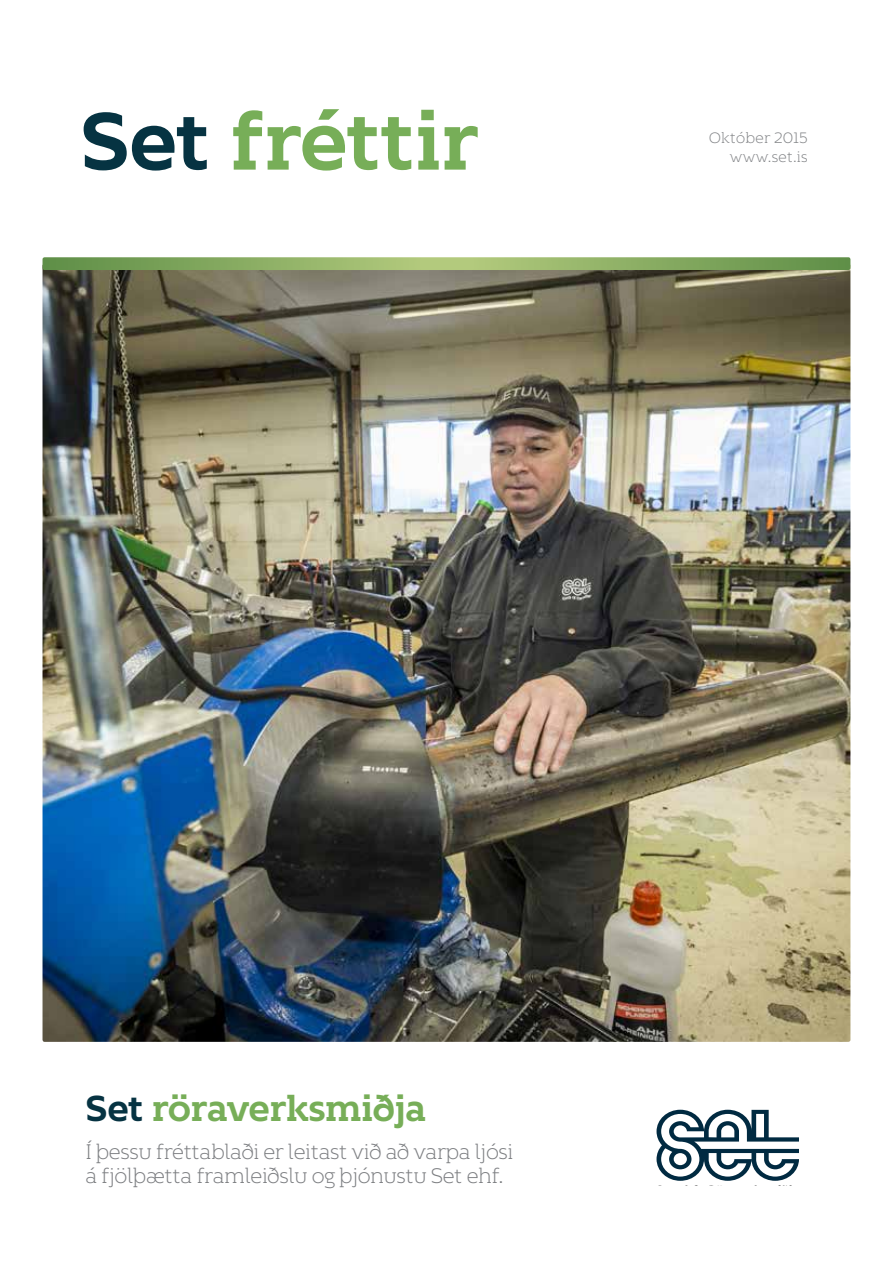
<style>
.page{position:relative;width:893px;height:1263px;background:#fff}
.page>*{position:absolute;margin:0;border:0;box-sizing:border-box;transform-origin:0 0}
.t1{font:700 81px "Kontrapunkt Bob";letter-spacing:-.02em;color:#77ae58}
.t2{font:700 36px "Kontrapunkt Bob";letter-spacing:-.02em;color:#77ae58}
.t3{font:300 21px/24px "Kontrapunkt Bob";letter-spacing:-.05em;color:#7c7e81}
.t4{font:300 15px/19.5px "Kontrapunkt Bob";letter-spacing:-.02em;color:#808285;text-align:right}
.s1{color:#063342}
</style>
<div class="page">
<svg style="left:656px;top:1110px;width:143px;height:71px"></svg>
<img style="left:43px;top:270px;width:807px;height:772px">
<svg style="left:43px;top:257px;width:807px;height:13px;background:#8cae66"></svg>
<h1 class="t1" style="left:81px;top:95px;width:400px"><span class="s1">Set</span> fréttir</h1>
<p class="t4" style="left:709px;top:128px;width:101px">Október 2015 www.set.is</p>
<h2 class="t2" style="left:86px;top:1088px;width:342px"><span class="s1">Set</span> röraverksmiðja</h2>
<p class="t3" style="left:85px;top:1140px;width:430px">Í þessu fréttablaði er leitast við að varpa ljósi á fjölþætta framleiðslu og þjónustu Set ehf.</p>
</div>
